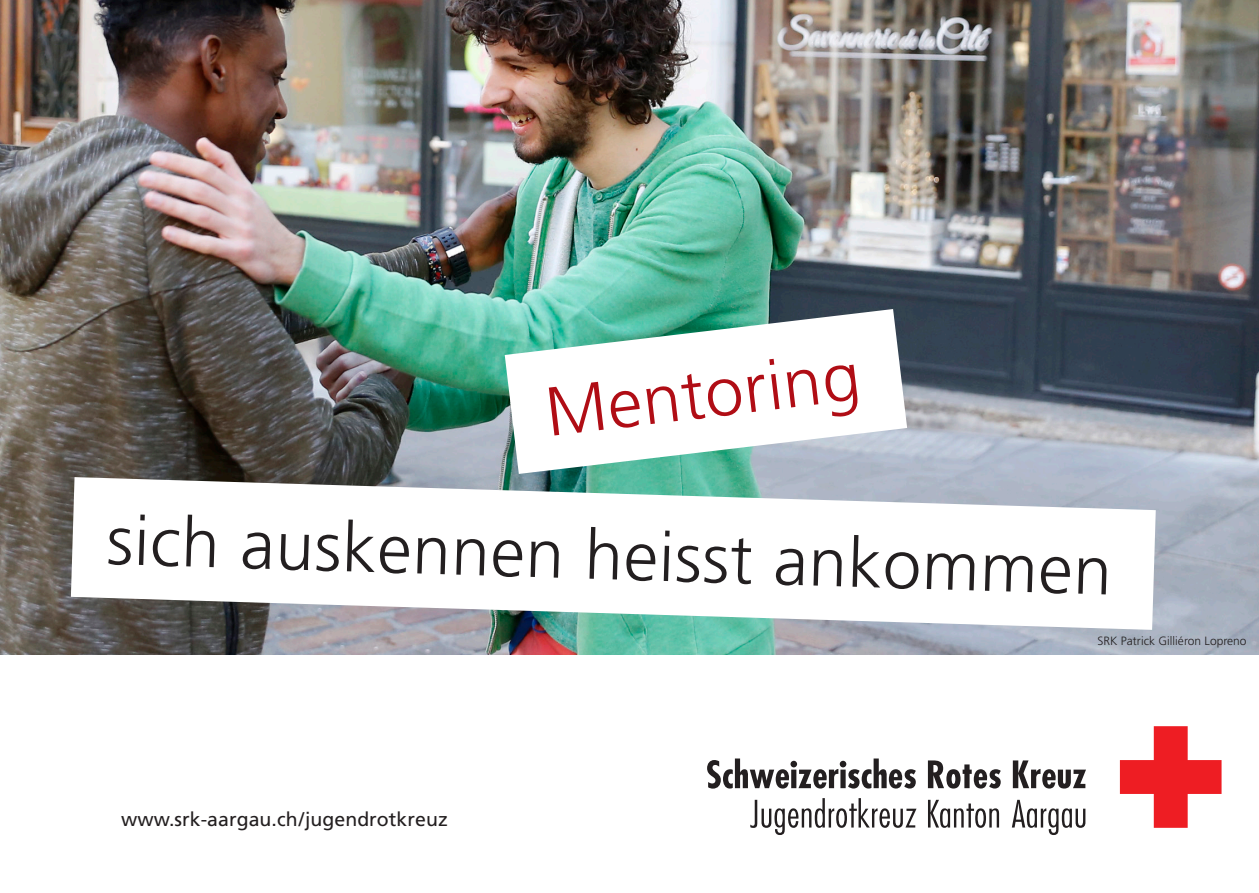
<style>
.page{position:relative;width:1259px;height:893px;background:#fff}
.page>*{position:absolute;margin:0;border:0;box-sizing:border-box;transform-origin:0 0}
.Copy_Titel{font:300 69px "Frutiger LT Std";color:#231f20}
.Copy_Titel-2{font:300 69px "Frutiger LT Std";color:#b00d15}
.Copy_klein{font:19.5px "Frutiger LT Std";letter-spacing:.005em;color:#231f20}
.Copy{font:300 12px "Frutiger LT Std";letter-spacing:.005em;color:#231f20}
</style>
<div class="page">
<svg style="left:1120px;top:726px;width:101px;height:102px"></svg>
<svg style="left:707px;top:758px;width:82px;height:31px"></svg>
<div style="left:791px;top:770px;width:5px;height:18px;background:#231f20"></div>
<div style="left:790px;top:761px;width:7px;height:6px;background:#231f20;border-radius:50%"></div>
<svg style="left:798px;top:769px;width:40px;height:19px"></svg>
<div style="left:840px;top:770px;width:5px;height:18px;background:#231f20"></div>
<div style="left:839px;top:761px;width:7px;height:6px;background:#231f20;border-radius:50%"></div>
<svg style="left:848px;top:758px;width:68px;height:30px"></svg>
<svg style="left:928px;top:760px;width:72px;height:28px"></svg>
<svg style="left:1013px;top:760px;width:73px;height:28px"></svg>
<svg style="left:750px;top:798px;width:166px;height:37px"></svg>
<svg style="left:928px;top:800px;width:71px;height:28px"></svg>
<svg style="left:1011px;top:800px;width:74px;height:35px"></svg>
<img style="left:0;top:0;width:1259px;height:655px">
<svg style="left:71px;top:477px;width:1084px;height:153px"></svg>
<svg style="left:505px;top:309px;width:402px;height:165px"></svg>
<p class="Copy_Titel-2" style="left:541px;top:374px;width:318px;rotate:-7deg">Mentoring</p>
<p class="Copy_Titel" style="left:108px;top:499px;width:1007px;rotate:2deg">sich auskennen heisst ankommen</p>
<p class="Copy_klein" style="left:121px;top:808px;width:328px">www.srk-aargau.ch/jugendrotkreuz</p>
<p class="Copy" style="left:1097px;top:634px;width:151px">SRK Patrick Gilliéron Lopreno</p>
</div>
